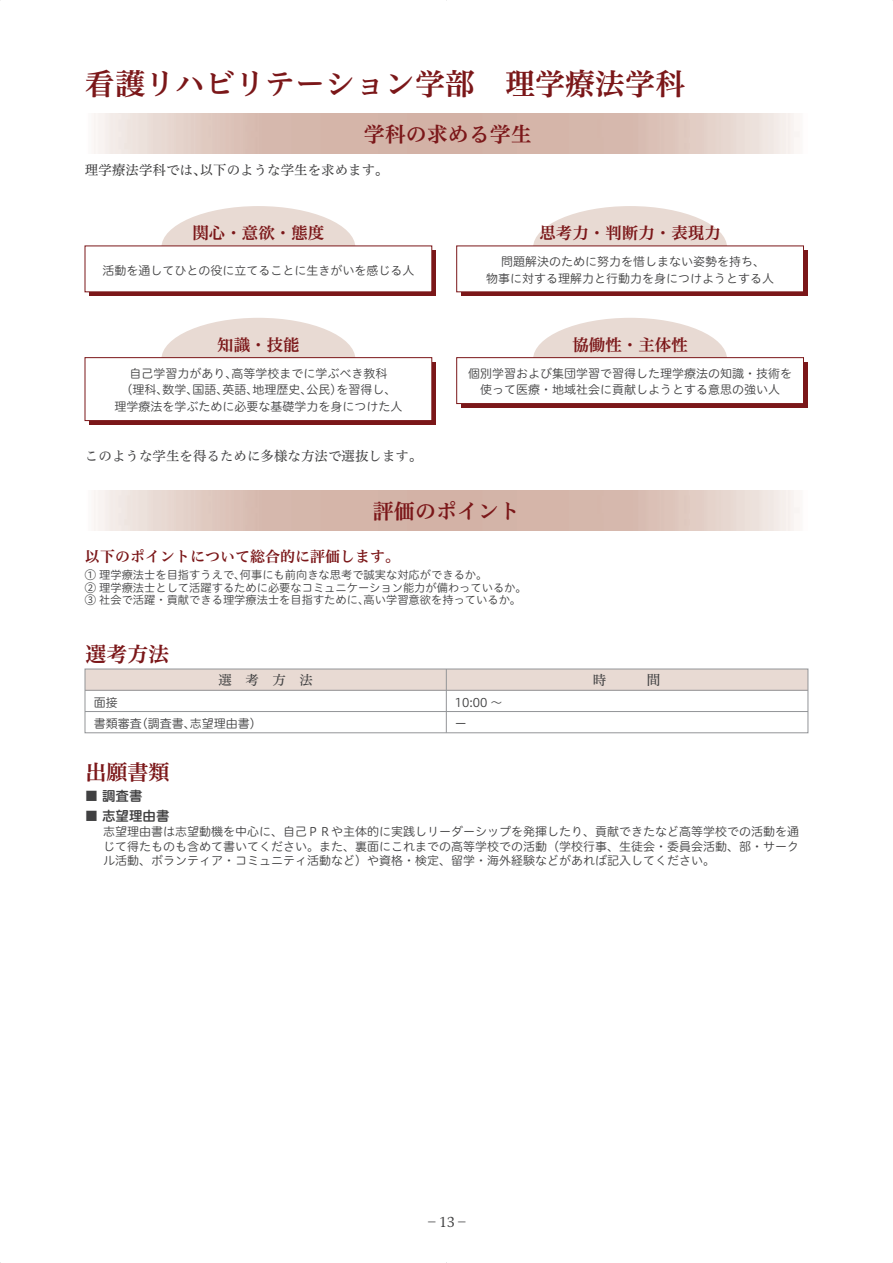
<style>
.page{position:relative;width:893px;height:1263px;background:#fff}
.page>*{position:absolute;margin:0;border:0;box-sizing:border-box;transform-origin:0 0}
.t1{font:30px "Hiragino UD Serif Std W6 90 msp RKSJ H";color:#7b1719}
.t2{font:21px "Hiragino UD Serif Std W6 90 msp RKSJ H";color:#7b1719}
.t3{font:16.5px "Hiragino UD Serif Std W6 90 msp RKSJ H";color:#7b1719}
.t4{font:15px "Hiragino UD Serif Std W6 90 msp RKSJ H";color:#7b1719}
.t5{font:13.5px "Hiragino UD Serif Std W4 90 msp RKSJ H";color:#404041}
.t6{font:13.5px "Hiragino UD Sans R Std W6 90 msp RKSJ H";color:#404041}
.t7{font:12px/16.5px "Hiragino UD Sans R Std W3 90 msp RKSJ H";color:#404041;text-align:center}
.t8{font:11.25px/12.8px "Hiragino UD Sans R Std W3 90 msp RKSJ H";color:#404041}
</style>
<div class="page">
<div style="left:161px;top:206px;width:194px;height:83px;background:#e8dad3;border-radius:50%"></div>
<div style="left:89px;top:250px;width:347px;height:46px;background:#7b1719"></div>
<div style="left:85px;top:246px;width:347px;height:46px;background:#fff"></div>
<div style="left:161px;top:318px;width:194px;height:83px;background:#e8dad3;border-radius:50%"></div>
<div style="left:89px;top:362px;width:347px;height:63px;background:#7b1719"></div>
<div style="left:85px;top:358px;width:347px;height:63px;background:#fff"></div>
<div style="left:85px;top:357px;width:347px;height:64px;border:1px solid #7b1719"></div>
<div style="left:533px;top:206px;width:194px;height:83px;background:#e8dad3;border-radius:50%"></div>
<div style="left:461px;top:250px;width:347px;height:46px;background:#7b1719"></div>
<div style="left:457px;top:246px;width:346px;height:46px;background:#fff"></div>
<div style="left:533px;top:318px;width:194px;height:83px;background:#e8dad3;border-radius:50%"></div>
<div style="left:461px;top:362px;width:347px;height:46px;background:#7b1719"></div>
<div style="left:457px;top:358px;width:346px;height:46px;background:#fff"></div>
<div style="left:456px;top:357px;width:348px;height:47px;border:1px solid #7b1719"></div>
<svg style="left:84px;top:668px;width:725px;height:66px"></svg>
<hr style="left:446px;top:669px;width:1px;height:64px;background:#939598">
<h1 class="t1" style="left:85px;top:73px;width:601px">看護リハビリテーション学部　理学療法学科</h1>
<h2 class="t2" style="left:364px;top:126px;width:169px">学科の求める学生</h2>
<p class="t5" style="left:85px;top:165px;width:305px">理学療法学科では、以下のような学生を求めます。</p>
<h3 class="t3" style="left:192px;top:227px;width:133px">関心・意欲・態度</h3>
<p class="t7" style="left:102px;top:263px;width:313px">活動を通してひとの役に立てることに生きがいを感じる人</p>
<h3 class="t3" style="left:217px;top:338px;width:84px">知識・技能</h3>
<p class="t7" style="left:114px;top:367px;width:289px">自己学習力があり、高等学校までに学ぶべき教科<br>（理科、数学、国語、英語、地理歴史、公民）を習得し、理学療法を学ぶために必要な基礎学力を身につけた人</p>
<h3 class="t3" style="left:539px;top:227px;width:183px">思考力・判断力・表現力</h3>
<p class="t7" style="left:486px;top:255px;width:289px">問題解決のために努力を惜しまない姿勢を持ち、<br>物事に対する理解力と行動力を身につけようとする人</p>
<h3 class="t3" style="left:572px;top:338px;width:117px">協働性・主体性</h3>
<p class="t7" style="left:468px;top:367px;width:326px">個別学習および集団学習で習得した理学療法の知識・技術を使って医療・地域社会に貢献しようとする意思の強い人</p>
<p class="t5" style="left:85px;top:451px;width:339px">このような学生を得るために多様な方法で選抜します。</p>
<h2 class="t2" style="left:373px;top:504px;width:149px">評価のポイント</h2>
<p class="t4" style="left:85px;top:551px;width:317px">以下のポイントについて総合的に評価します。</p>
<p class="t8" style="left:85px;top:570px;width:443px">① 理学療法士を目指すうえで、何事にも前向きな思考で誠実な対応ができるか。<br>② 理学療法士として活躍するために必要なコミュニケーション能力が備わっているか。<br>③ 社会で活躍・貢献できる理学療法士を目指すために、高い学習意欲を持っているか。</p>
<h2 class="t2" style="left:85px;top:647px;width:85px">選考方法</h2>
<p class="t7" style="left:94px;top:695px;width:26px">面接</p>
<p class="t7" style="left:455px;top:695px;width:49px">10:00 ～</p>
<p class="t7" style="left:94px;top:717px;width:170px">書類審査（調査書、志望理由書）</p>
<p class="t7" style="left:455px;top:717px;width:13px">ー</p>
<p class="t5" style="left:218px;top:675px;width:96px">選　考　方　法</p>
<h2 class="t2" style="left:85px;top:764px;width:86px">出願書類</h2>
<p class="t6" style="left:85px;top:791px;width:59px">■ 調査書</p>
<p class="t6" style="left:85px;top:810px;width:86px">■ 志望理由書</p>
<p class="t7" style="left:103px;top:826px;width:698px;line-height:14.4px;text-align:justify">志望理由書は志望動機を中心に、自己ＰＲや主体的に実践しリーダーシップを発揮したり、貢献できたなど高等学校での活動を通じて得たものも含めて書いてください。また、裏面にこれまでの高等学校での活動（学校行事、生徒会・委員会活動、部・サークル活動、ボランティア・コミュニティ活動など）や資格・検定、留学・海外経験などがあれば記入してください。</p>
<p class="t5" style="left:425px;top:1217px;width:45px">－13－</p>
</div>
